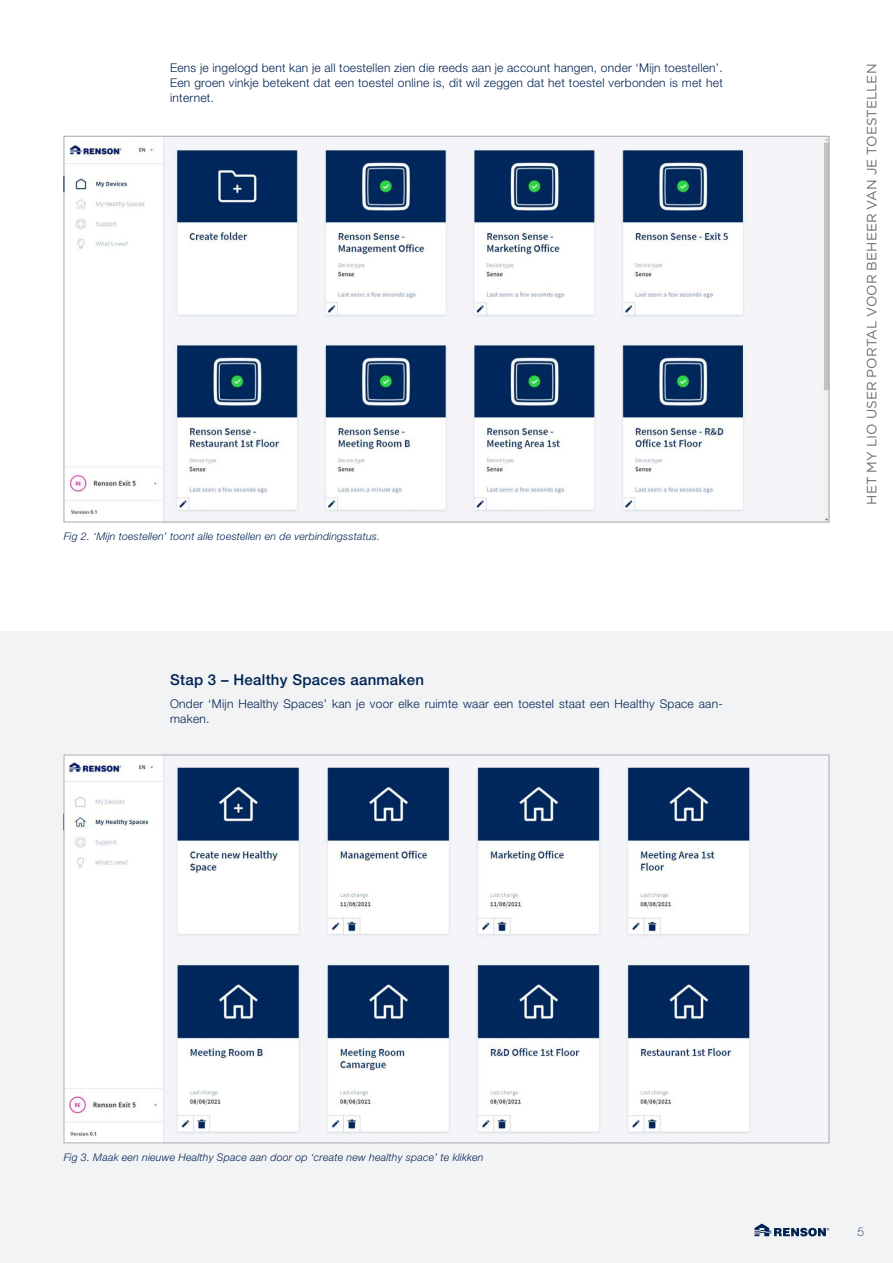
<style>
.page{position:relative;width:893px;height:1263px;background:#fff}
.page>*{position:absolute;margin:0;border:0;box-sizing:border-box;transform-origin:0 0}
.T2{font:500 15px "Helvetica Neue LT Std";letter-spacing:.02em;color:#002252}
.t1{font:13.5px "Gotham";color:#6c6d70}
.body{font:300 12px/15px "Helvetica Neue LT Std";letter-spacing:.02em;color:#002252;text-align:justify}
.t2{font:100 12px "Helvetica Neue LT Std";color:#002252}
.Onderschrift{font:italic 300 10.5px "Helvetica Neue LT Std";letter-spacing:.02em;color:#002252}
</style>
<div class="page">
<div style="left:0;top:631px;width:893px;height:632px;background:#f2f3f4"></div>
<svg style="left:754px;top:1223px;width:75px;height:13px"></svg>
<img style="left:66px;top:138px;width:761px;height:382px">
<img style="left:66px;top:757px;width:684px;height:384px">
<p class="body" style="left:170px;top:60px;width:554px">Eens je ingelogd bent kan je all toestellen zien die reeds aan je account hangen, onder ‘Mijn toestellen’.<br>Een groen vinkje betekent dat een toestel online is, dit wil zeggen dat het toestel verbonden is met het internet.</p>
<p class="Onderschrift" style="left:64px;top:530px;width:318px">Fig 2. ‘Mijn toestellen’ toont alle toestellen en de verbindingsstatus.</p>
<p class="T2" style="left:170px;top:670px;width:256px">Stap 3 – Healthy Spaces aanmaken</p>
<p class="body" style="left:170px;top:696px;width:553px">Onder ‘Mijn Healthy Spaces’ kan je voor elke ruimte waar een toestel staat een Healthy Space aan&shy;maken.</p>
<p class="t1" style="left:863px;top:504px;width:442px;rotate:-90deg">HET MY LIO USER PORTAL VOOR BEHEER VAN JE TOESTELLEN</p>
<p class="Onderschrift" style="left:64px;top:1151px;width:421px">Fig 3. Maak een nieuwe Healthy Space aan door op ‘create new healthy space’ te klikken</p>
<p class="t2" style="left:857px;top:1225px;width:8px">5</p>
</div>
